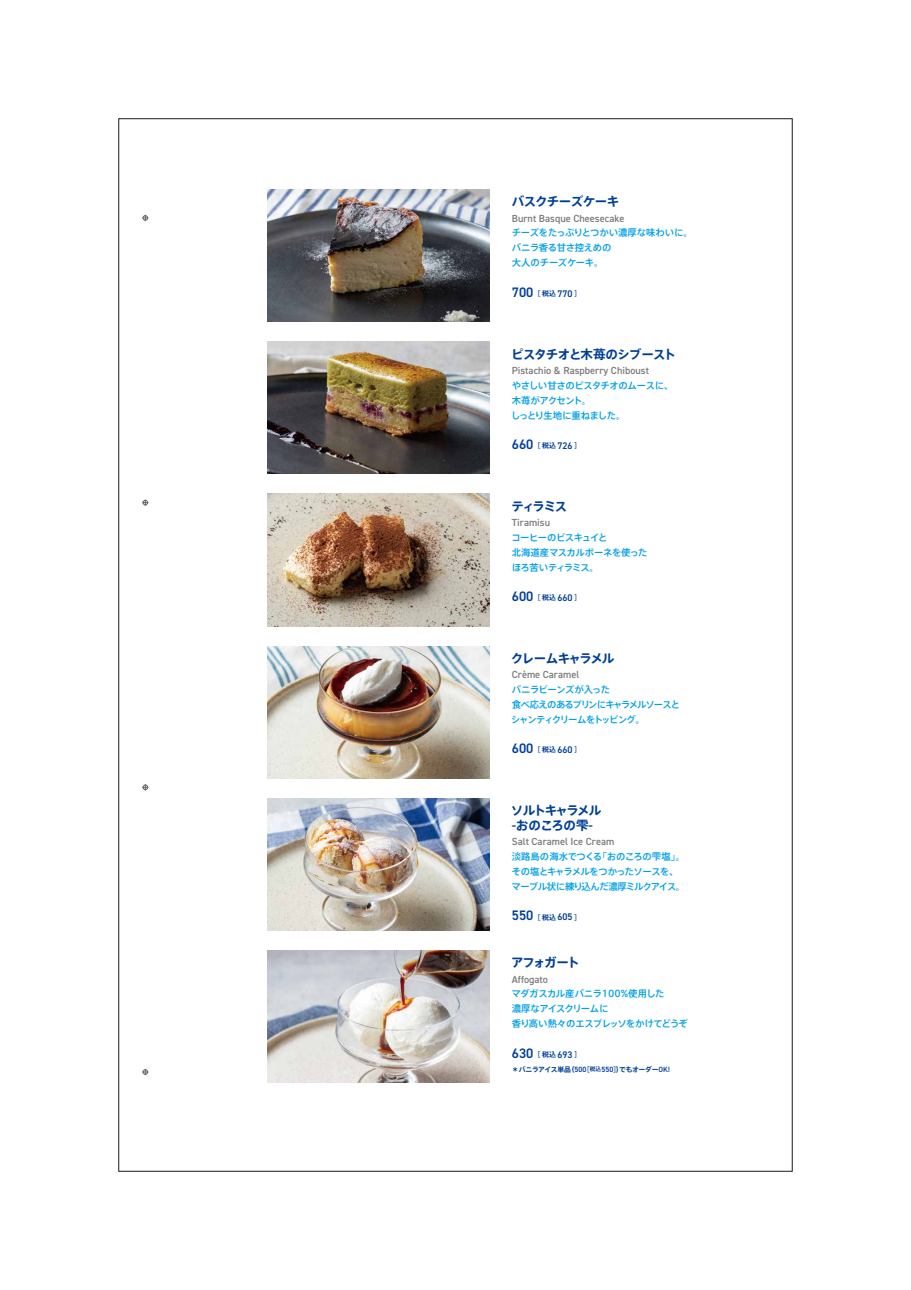
<style>
.page{position:relative;width:911px;height:1290px;background:#fff}
.page>*{position:absolute;margin:0;border:0;box-sizing:border-box;transform-origin:0 0}
.t1{font:600 13.75px "DIN2014";color:#003f98}
.t2{font:700 12.5px/15px "Axis Std";letter-spacing:-.08em;color:#003f98}
.t3{font:700 12.5px "Axis Std";letter-spacing:-.06em;color:#003f98}
.t4{font:700 12.5px "Axis Std";letter-spacing:-.045em;color:#003f98}
.t5{font:600 10.25px "DIN2014";color:#7d7d7d}
.t6{font:500 9.38px/15px "Axis Std";letter-spacing:-.05em;color:#00a0e9}
.t7{font:500 9.38px/15px "Axis Std";letter-spacing:-.09em;color:#00a0e9}
.t8{font:500 9.38px/15px "Axis Std";letter-spacing:-.03em;color:#00a0e9}
.t9{font:700 6.88px "Axis Std";letter-spacing:-.05em;color:#003f98}
.s1{font-family:"Axis Std";font-weight:800;font-size:6.88px}
.s2{font-family:"Axis Std";font-weight:700;font-size:6.88px}
.s3{font-size:9.62px}
.s4{font-family:"DIN2014";font-weight:600;font-size:13.75px}
.s5{font-family:"DIN2014";font-weight:600;font-size:7.62px}
.s6{font-size:5.62px}
</style>
<div class="page">
<img style="left:268px;top:950px;width:221px;height:132px">
<img style="left:268px;top:646px;width:221px;height:132px">
<img style="left:268px;top:494px;width:221px;height:132px">
<img style="left:268px;top:190px;width:221px;height:132px">
<img style="left:268px;top:798px;width:221px;height:132px">
<img style="left:268px;top:342px;width:221px;height:132px">
<svg style="left:142px;top:215px;width:6px;height:6px"></svg>
<svg style="left:142px;top:499px;width:6px;height:7px"></svg>
<svg style="left:142px;top:784px;width:6px;height:6px"></svg>
<svg style="left:142px;top:1069px;width:6px;height:6px"></svg>
<h2 class="t4" style="left:512px;top:192px;width:121px">バスクチーズケーキ　</h2>
<p class="t5" style="left:512px;top:211px;width:114px">Burnt Basque Cheesecake</p>
<p class="t8" style="left:512px;top:225px;width:183px">チーズをたっぷりとつかい濃厚な味わいに。バニラ香る甘さ控えめの<br>大人のチーズケーキ。</p>
<h1 class="t1" style="left:512px;top:283px;width:71px">700 <span class="s1">［</span><span class="s2">税込</span> <span class="s3">770</span> <span class="s1">］</span></h1>
<h2 class="t3" style="left:511px;top:344px;width:166px">ピスタチオと木苺のシブースト</h2>
<p class="t5" style="left:512px;top:363px;width:139px">Pistachio &amp; Raspberry Chiboust</p>
<p class="t6" style="left:511px;top:377px;width:164px">やさしい甘さのピスタチオのムースに、木苺がアクセント。<br>しっとり生地に重ねました。</p>
<h1 class="t1" style="left:512px;top:435px;width:71px">660 <span class="s1">［</span><span class="s2">税込</span> <span class="s3">726</span> <span class="s1">］</span></h1>
<h2 class="t2" style="left:511px;top:498px;width:57px">ティラミス</h2>
<p class="t5" style="left:512px;top:516px;width:40px">Tiramisu</p>
<p class="t6" style="left:511px;top:529px;width:138px">コーヒーのビスキュイと<br>北海道産マスカルポーネを使ったほろ苦いティラミス。</p>
<h1 class="t1" style="left:512px;top:587px;width:71px">600 <span class="s1">［</span><span class="s2">税込</span> <span class="s3">660</span> <span class="s1">］</span></h1>
<h2 class="t2" style="left:511px;top:650px;width:105px">クレームキャラメル</h2>
<p class="t5" style="left:512px;top:668px;width:69px">Crème Caramel</p>
<p class="t7" style="left:511px;top:681px;width:170px">バニラビーンズが入った<br>食べ応えのあるプリンにキャラメルソースとシャンティクリームをトッピング。</p>
<h1 class="t1" style="left:512px;top:739px;width:71px">600 <span class="s1">［</span><span class="s2">税込</span> <span class="s3">660</span> <span class="s1">］</span></h1>
<h2 class="t2" style="left:511px;top:802px;width:92px">ソルトキャラメル<span class="s4">-</span>おのころの雫<span class="s4">-</span></h2>
<p class="t5" style="left:512px;top:835px;width:104px">Salt Caramel Ice Cream</p>
<p class="t6" style="left:511px;top:848px;width:175px">淡路島の海水でつくる「おのころの雫塩」。その塩とキャラメルをつかったソースを、マーブル状に練り込んだ濃厚ミルクアイス。</p>
<h1 class="t1" style="left:512px;top:906px;width:71px">550 <span class="s1">［</span><span class="s2">税込</span> <span class="s3">605</span> <span class="s1">］</span></h1>
<h2 class="t2" style="left:511px;top:954px;width:70px">アフォガート</h2>
<p class="t5" style="left:512px;top:972px;width:38px">Affogato</p>
<p class="t6" style="left:511px;top:986px;width:178px">マダガスカル産バニラ100%使用した<br>濃厚なアイスクリームに<br>香り高い熱々のエスプレッソをかけてどうぞ</p>
<h1 class="t1" style="left:512px;top:1044px;width:71px">630 <span class="s1">［</span><span class="s2">税込</span> <span class="s3">693</span> <span class="s1">］</span></h1>
<p class="t9" style="left:512px;top:1064px;width:160px">＊バニラアイス単品（<span class="s5">500</span>［<span class="s6">税込</span><span class="s5">550</span>］）でもオーダー<span class="s5">OK!</span></p>
</div>
